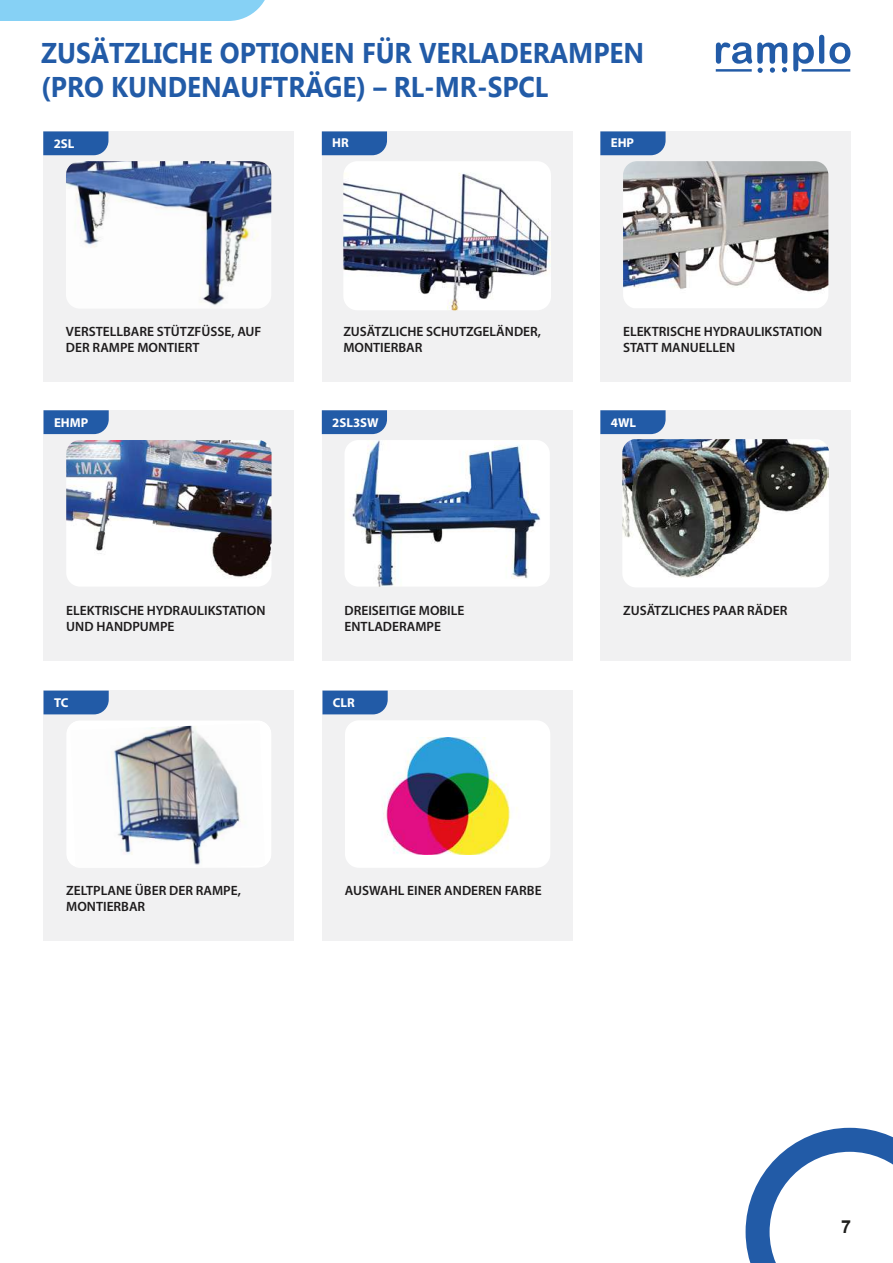
<style>
.page{position:relative;width:893px;height:1263px;background:#fff}
.page>*{position:absolute;margin:0;border:0;box-sizing:border-box;transform-origin:0 0}
.t1{font:700 28.5px/34.2px "Microsoft Tai Le";color:#225ba7;scale:.92 1}
.t2{font:700 18px "Arial";color:#1e1e1c}
.t3{font:600 13.5px/16.2px "Myriad Pro";color:#1e1c1d}
.t4{font:700 12.9px "Myriad Pro";color:#fff}
</style>
<div class="page">
<div style="left:43px;top:131px;width:251px;height:251px;background:#f1f1f2"></div>
<svg style="left:43px;top:131px;width:65px;height:24px;background:#2b61aa"></svg>
<img style="left:66px;top:161px;width:205px;height:147px">
<div style="left:322px;top:410px;width:250px;height:251px;background:#f1f1f2"></div>
<svg style="left:322px;top:410px;width:65px;height:24px;background:#2a61aa"></svg>
<img style="left:345px;top:440px;width:205px;height:147px">
<div style="left:44px;top:410px;width:250px;height:251px;background:#f1f1f2"></div>
<svg style="left:44px;top:410px;width:65px;height:24px;background:#2b61aa"></svg>
<img style="left:66px;top:440px;width:206px;height:146px">
<div style="left:600px;top:131px;width:251px;height:251px;background:#f1f1f2"></div>
<svg style="left:600px;top:131px;width:66px;height:24px;background:#2d63ab"></svg>
<img style="left:623px;top:161px;width:205px;height:147px">
<div style="left:322px;top:131px;width:250px;height:251px;background:#f1f1f2"></div>
<svg style="left:322px;top:131px;width:65px;height:24px;background:#2b61aa"></svg>
<img style="left:343px;top:161px;width:208px;height:149px">
<div style="left:600px;top:410px;width:251px;height:251px;background:#f1f1f2"></div>
<svg style="left:600px;top:410px;width:66px;height:24px;background:#2c62aa"></svg>
<img style="left:622px;top:439px;width:207px;height:148px">
<div style="left:44px;top:691px;width:250px;height:250px;background:#f1f1f2"></div>
<svg style="left:44px;top:691px;width:65px;height:23px"></svg>
<div style="left:67px;top:721px;width:204px;height:144px;background:#fff"></div>
<img style="left:71px;top:723px;width:194px;height:145px">
<div style="left:322px;top:691px;width:251px;height:250px;background:#f1f1f2"></div>
<div style="left:322px;top:691px;width:66px;height:23px;background:#225ba7"></div>
<div style="left:345px;top:721px;width:205px;height:147px;background:#fff"></div>
<img style="left:370px;top:738px;width:156px;height:116px">
<svg style="left:746px;top:1128px;width:147px;height:135px"></svg>
<div style="left:0;top:0;width:265px;height:21px;background:#86d1f5"></div>
<hr style="left:802px;top:69px;width:48px;height:3px;background:#225ba7">
<svg style="left:793px;top:35px;width:57px;height:36px"></svg>
<svg style="left:716px;top:42px;width:71px;height:31px"></svg>
<h1 class="t1" style="left:41px;top:37px;width:657px">ZUSÄTZLICHE OPTIONEN FÜR VERLADERAMPEN (PRO KUNDENAUFTRÄGE) – RL-MR-SPCL</h1>
<p class="t4" style="left:54px;top:135px;width:22px">2SL</p>
<p class="t4" style="left:332px;top:135px;width:18px">HR</p>
<p class="t4" style="left:611px;top:135px;width:25px">EHP</p>
<p class="t3" style="left:66px;top:323px;width:197px">VERSTELLBARE STÜTZFÜSSE, AUF<br>DER RAMPE MONTIERT</p>
<p class="t4" style="left:54px;top:414px;width:36px">EHMP</p>
<p class="t3" style="left:343px;top:323px;width:199px">ZUSÄTZLICHE SCHUTZGELÄNDER,<br>MONTIERBAR</p>
<p class="t4" style="left:332px;top:414px;width:48px">2SL3SW</p>
<p class="t3" style="left:623px;top:323px;width:201px">ELEKTRISCHE HYDRAULIKSTATION<br>STATT MANUELLEN</p>
<p class="t4" style="left:611px;top:414px;width:27px">4WL</p>
<p class="t3" style="left:66px;top:601px;width:201px">ELEKTRISCHE HYDRAULIKSTATION<br>UND HANDPUMPE</p>
<p class="t3" style="left:344px;top:601px;width:121px">DREISEITIGE MOBILE<br>ENTLADERAMPE</p>
<p class="t3" style="left:623px;top:601px;width:166px">ZUSÄTZLICHES PAAR RÄDER</p>
<p class="t4" style="left:54px;top:694px;width:16px">TC</p>
<p class="t4" style="left:333px;top:694px;width:23px">CLR</p>
<p class="t3" style="left:66px;top:882px;width:176px">ZELTPLANE ÜBER DER RAMPE,<br>MONTIERBAR</p>
<p class="t3" style="left:345px;top:882px;width:198px">AUSWAHL EINER ANDEREN FARBE</p>
<h2 class="t2" style="left:841px;top:1214px;width:12px">7</h2>
</div>
